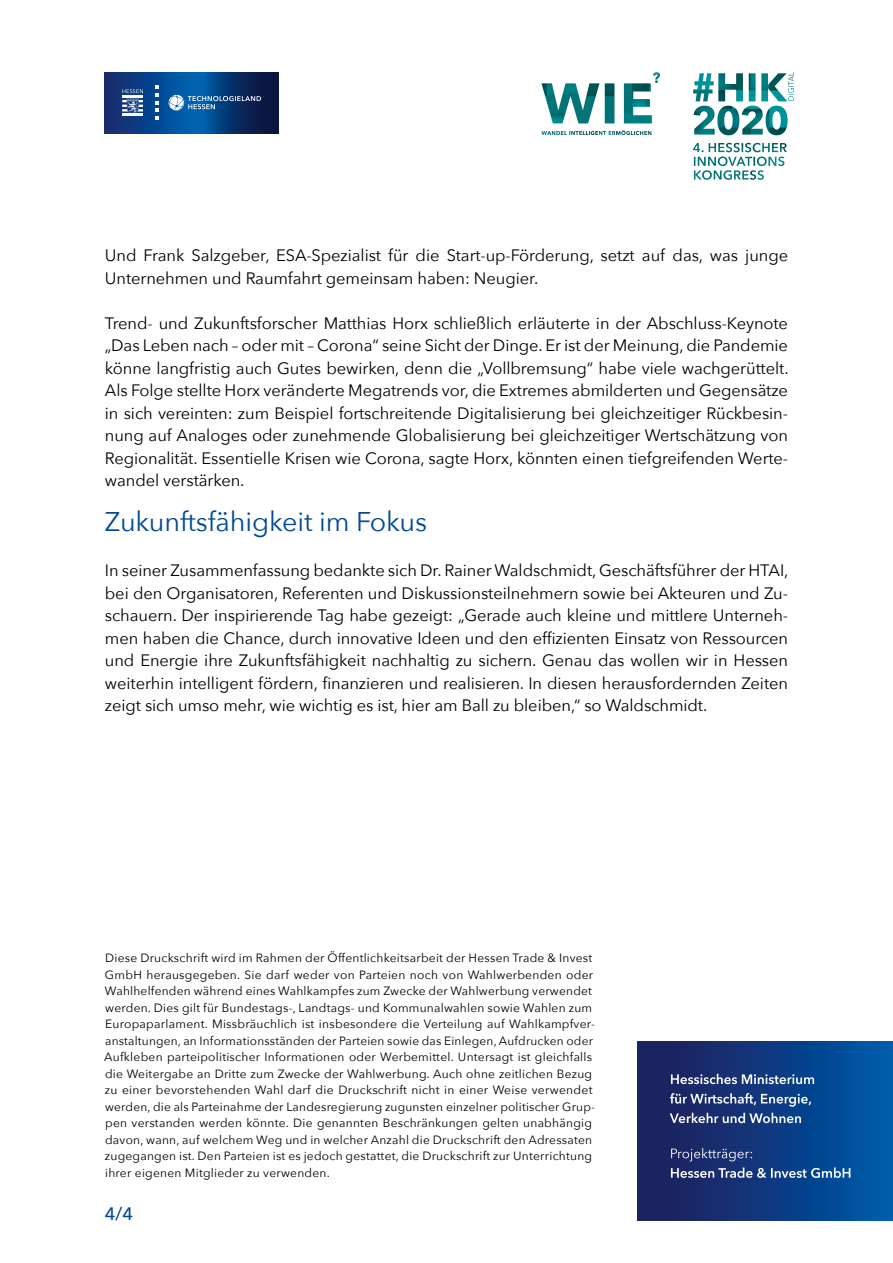
<style>
.page{position:relative;width:893px;height:1263px;background:#fff}
.page>*{position:absolute;margin:0;border:0;box-sizing:border-box;transform-origin:0 0}
.t1{font:27px "Avenir Next";letter-spacing:-.005em;color:#004996}
.t2{font:500 18px "Avenir Next";color:#004996}
.t3{font:16.5px/22.5px "Avenir Next";letter-spacing:-.005em;color:#000;text-align:justify}
.t4{font:12px/16.5px "Avenir Next";letter-spacing:.02em;color:#000}
</style>
<div class="page">
<svg style="left:693px;top:135px;width:94px;height:45px"></svg>
<img style="left:693px;top:72px;width:101px;height:63px">
<div style="left:638px;top:1042px;width:255px;height:178px;background:linear-gradient(to right,#211c57,#005aa9)"></div>
<svg style="left:671px;top:1167px;width:179px;height:11px;background:#5774a4"></svg>
<svg style="left:671px;top:1148px;width:81px;height:13px"></svg>
<svg style="left:670px;top:1113px;width:131px;height:10px"></svg>
<svg style="left:670px;top:1093px;width:141px;height:14px;background:#4d6598"></svg>
<svg style="left:671px;top:1074px;width:143px;height:10px"></svg>
<img style="left:541px;top:72px;width:119px;height:63px">
<svg style="left:105px;top:72px;width:173px;height:61px;background:#063b7b"></svg>
<svg style="left:169px;top:95px;width:92px;height:15px"></svg>
<svg style="left:155px;top:85px;width:4px;height:35px"></svg>
<hr style="left:122px;top:114px;width:21px;height:2px;background:#fff">
<svg style="left:122px;top:89px;width:21px;height:25px"></svg>
<p class="t3" style="left:105px;top:243px;width:685px">Und Frank Salzgeber, ESA-Spezialist für die Start-up-Förderung, setzt auf das, was junge<br>Unternehmen und Raumfahrt gemeinsam haben: Neugier.</p>
<p class="t3" style="left:105px;top:311px;width:685px">Trend- und Zukunftsforscher Matthias Horx schließlich erläuterte in der Abschluss-Keynote „Das Leben nach – oder mit – Corona“ seine Sicht der Dinge. Er ist der Meinung, die Pandemie könne langfristig auch Gutes bewirken, denn die „Vollbremsung“ habe viele wachgerüttelt.<br>Als Folge stellte Horx veränderte Megatrends vor, die Extremes abmilderten und Gegensätze in sich vereinten: zum Beispiel fortschreitende Digitalisierung bei gleichzeitiger Rückbesin&shy;nung auf Analoges oder zunehmende Globalisierung bei gleichzeitiger Wertschätzung von Regionalität. Essentielle Krisen wie Corona, sagte Horx, könnten einen tiefgreifenden Werte&shy;wandel verstärken.</p>
<h1 class="t1" style="left:105px;top:499px;width:324px">Zukunftsfähigkeit im Fokus</h1>
<p class="t3" style="left:105px;top:558px;width:685px">In seiner Zusammenfassung bedankte sich Dr. Rainer Waldschmidt, Geschäftsführer der HTAI, bei den Organisatoren, Referenten und Diskussionsteilnehmern sowie bei Akteuren und Zu&shy;schauern. Der inspirierende Tag habe gezeigt: „Gerade auch kleine und mittlere Unterneh&shy;men haben die Chance, durch innovative Ideen und den effizienten Einsatz von Ressourcen und Energie ihre Zukunftsfähigkeit nachhaltig zu sichern. Genau das wollen wir in Hessen weiterhin intelligent fördern, finanzieren und realisieren. In diesen herausfordernden Zeiten zeigt sich umso mehr, wie wichtig es ist, hier am Ball zu bleiben,“ so Waldschmidt.</p>
<p class="t4" style="left:104px;top:949px;width:492px">Diese Druckschrift wird im Rahmen der Öffentlichkeitsarbeit der Hessen Trade &amp; Invest GmbH herausgegeben. Sie darf weder von Parteien noch von Wahlwerbenden oder Wahlhelfenden während eines Wahlkampfes zum Zwecke der Wahlwerbung verwendet werden. Dies gilt für Bundestags-, Landtags- und Kommunalwahlen sowie Wahlen zum Europaparlament. Missbräuchlich ist insbesondere die Verteilung auf Wahlkampfver&shy;anstaltungen, an Informationsständen der Parteien sowie das Einlegen, Aufdrucken oder Aufkleben parteipolitischer Informationen oder Werbemittel. Untersagt ist gleichfalls die Weitergabe an Dritte zum Zwecke der Wahlwerbung. Auch ohne zeitlichen Bezug zu einer bevorstehenden Wahl darf die Druckschrift nicht in einer Weise verwendet werden, die als Parteinahme der Landesregierung zugunsten einzelner politischer Grup&shy;pen verstanden werden könnte. Die genannten Beschränkungen gelten unabhängig davon, wann, auf welchem Weg und in welcher Anzahl die Druckschrift den Adressaten zugegangen ist. Den Parteien ist es jedoch gestattet, die Druckschrift zur Unterrichtung ihrer eigenen Mitglieder zu verwenden.</p>
<p class="t2" style="left:105px;top:1199px;width:30px">4/4</p>
</div>
